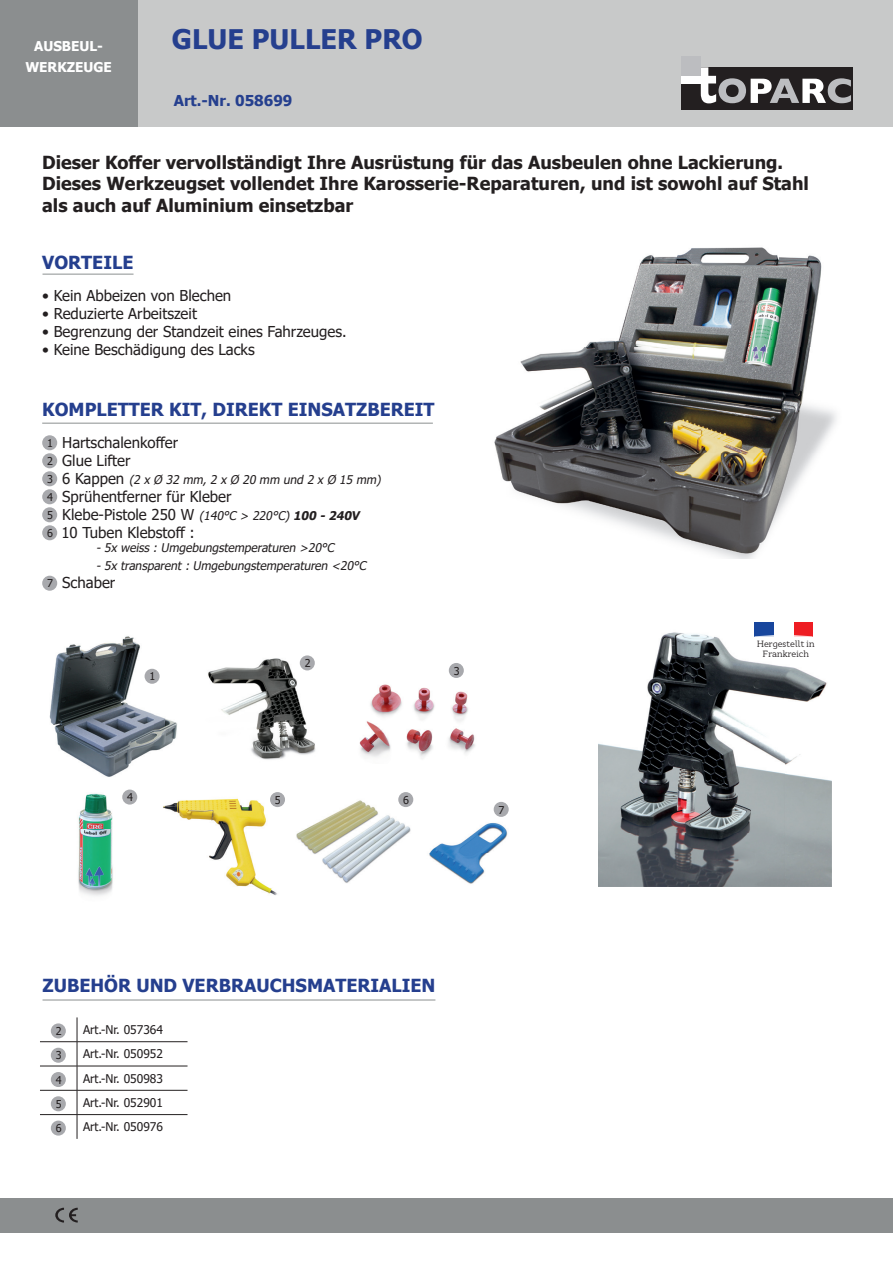
<style>
.page{position:relative;width:893px;height:1263px;background:#fff}
.page>*{position:absolute;margin:0;border:0;box-sizing:border-box;transform-origin:0 0}
.t1{font:700 27px "Tahoma";color:#253f8e}
.t2{font:700 18px/21.6px "Tahoma";color:#231f20}
.t3{font:700 18px "Tahoma";color:#253f8e}
.t4{font:15px/18px "Tahoma";color:#231f20}
.t5{font:700 15px "Tahoma";color:#253f8e}
.t6{font:700 13.5px/21px "Tahoma";color:#fff;text-align:center}
.t7{font:italic 12px/18px "Tahoma";color:#231f20}
.t8{font:12px "Tahoma";color:#231f20}
.t9{font:10.8px "Tahoma";color:#231f20}
.t10{font:9px/10.1px "Cyntho Slab Pro";color:#231f20;text-align:center;scale:.95 1}
.s1{font-size:10.8px}
.s2{font-style:normal;font-size:10.8px}
.s3{font-style:normal;font-size:15px}
.s4{font-style:italic;font-size:12px}
.s5{font-weight:700;font-style:italic;font-size:12px}
</style>
<div class="page">
<div style="left:137px;top:0;width:756px;height:127px;background:#c8c9c9"></div>
<div style="left:0;top:1198px;width:893px;height:34px;background:#8b8e8f"></div>
<div style="left:0;top:0;width:137px;height:127px;background:#8b8e8f"></div>
<div style="left:681px;top:67px;width:172px;height:42px;background:#231f20"></div>
<svg style="left:701px;top:67px;width:150px;height:36px"></svg>
<div style="left:681px;top:64px;width:20px;height:19px;background:#fff"></div>
<div style="left:681px;top:57px;width:20px;height:19px;background:#bcbdc0"></div>
<hr style="left:43px;top:273px;width:91px;height:2px;background:#b2b5b5">
<div style="left:42px;top:435px;width:15px;height:15px;background:#a8a9ad;border-radius:50%"></div>
<div style="left:42px;top:453px;width:15px;height:15px;background:#a8a9ad;border-radius:50%"></div>
<div style="left:42px;top:471px;width:15px;height:15px;background:#a8a9ad;border-radius:50%"></div>
<div style="left:42px;top:489px;width:15px;height:15px;background:#a8a9ad;border-radius:50%"></div>
<div style="left:42px;top:507px;width:15px;height:15px;background:#a8a9ad;border-radius:50%"></div>
<div style="left:42px;top:525px;width:15px;height:15px;background:#a8a9ad;border-radius:50%"></div>
<div style="left:42px;top:576px;width:15px;height:15px;background:#a8a9ad;border-radius:50%"></div>
<hr style="left:42px;top:422px;width:391px;height:2px;background:#b2b5b5">
<img style="left:494px;top:247px;width:343px;height:312px">
<img style="left:359px;top:684px;width:116px;height:74px">
<img style="left:208px;top:658px;width:108px;height:102px">
<img style="left:163px;top:792px;width:114px;height:103px">
<img style="left:429px;top:823px;width:79px;height:61px">
<img style="left:78px;top:793px;width:35px;height:103px">
<img style="left:296px;top:798px;width:118px;height:85px">
<img style="left:49px;top:636px;width:128px;height:141px">
<div style="left:145px;top:669px;width:15px;height:15px;background:#a8a9ad;border-radius:50%"></div>
<div style="left:300px;top:655px;width:15px;height:15px;background:#a8a9ad;border-radius:50%"></div>
<div style="left:449px;top:663px;width:15px;height:15px;background:#a8a9ad;border-radius:50%"></div>
<div style="left:122px;top:789px;width:15px;height:15px;background:#a8a9ad;border-radius:50%"></div>
<div style="left:270px;top:792px;width:15px;height:15px;background:#a8a9ad;border-radius:50%"></div>
<div style="left:398px;top:792px;width:15px;height:15px;background:#a8a9ad;border-radius:50%"></div>
<div style="left:494px;top:802px;width:15px;height:15px;background:#a8a9ad;border-radius:50%"></div>
<hr style="left:40px;top:1041px;width:37px;height:1px;background:#231f20">
<hr style="left:77px;top:1041px;width:111px;height:1px;background:#231f20">
<hr style="left:40px;top:1066px;width:37px;height:1px;background:#231f20">
<hr style="left:77px;top:1066px;width:111px;height:1px;background:#231f20">
<hr style="left:40px;top:1090px;width:37px;height:1px;background:#231f20">
<hr style="left:77px;top:1090px;width:111px;height:1px;background:#231f20">
<hr style="left:40px;top:1114px;width:37px;height:1px;background:#231f20">
<hr style="left:77px;top:1114px;width:111px;height:1px;background:#231f20">
<svg style="left:77px;top:1017px;width:1px;height:122px"></svg>
<div style="left:51px;top:1023px;width:15px;height:15px;background:#a8a9ad;border-radius:50%"></div>
<div style="left:51px;top:1048px;width:15px;height:15px;background:#a8a9ad;border-radius:50%"></div>
<div style="left:51px;top:1072px;width:15px;height:15px;background:#a8a9ad;border-radius:50%"></div>
<div style="left:51px;top:1096px;width:15px;height:15px;background:#a8a9ad;border-radius:50%"></div>
<div style="left:51px;top:1120px;width:15px;height:15px;background:#a8a9ad;border-radius:50%"></div>
<hr style="left:43px;top:999px;width:392px;height:2px;background:#b2b5b5">
<svg style="left:55px;top:1208px;width:23px;height:14px"></svg>
<img style="left:598px;top:632px;width:233px;height:254px">
<div style="left:754px;top:622px;width:20px;height:15px;background:#18469d"></div>
<div style="left:793px;top:622px;width:20px;height:15px;background:#ee1d23"></div>
<div style="left:774px;top:622px;width:19px;height:15px;background:#fff"></div>
<svg style="left:754px;top:635px;width:59px;height:2px"></svg>
<p class="t6" style="left:25px;top:36px;width:88px">AUSBEUL-<br>WERKZEUGE</p>
<h1 class="t1" style="left:172px;top:20px;width:252px">GLUE PULLER PRO</h1>
<p class="t5" style="left:174px;top:90px;width:120px">Art.-Nr. 058699</p>
<p class="t2" style="left:42px;top:152px;width:768px">Dieser Koffer vervollständigt Ihre Ausrüstung für das Ausbeulen ohne Lackierung.<br>Dieses Werkzeugset vollendet Ihre Karosserie-Reparaturen, und ist sowohl auf Stahl als auch auf Aluminium einsetzbar</p>
<p class="t3" style="left:42px;top:250px;width:93px">VORTEILE</p>
<p class="t4" style="left:42px;top:287px;width:191px">• Kein Abbeizen von Blechen</p>
<p class="t4" style="left:42px;top:305px;width:156px">• Reduzierte Arbeitszeit</p>
<p class="t4" style="left:42px;top:323px;width:306px">• Begrenzung der Standzeit eines Fahrzeuges.</p>
<p class="t4" style="left:42px;top:341px;width:214px">• Keine Beschädigung des Lacks</p>
<p class="t3" style="left:42px;top:397px;width:394px">KOMPLETTER KIT, DIREKT EINSATZBEREIT</p>
<p class="t4" style="left:47px;top:434px;width:133px"><span class="s1">1</span> Hartschalenkoffer<br><span class="s1">2</span> Glue Lifter</p>
<p class="t7" style="left:47px;top:471px;width:338px"><span class="s2">3</span> <span class="s3">6 Ka p p e n</span> (2 x Ø 32 mm,2 x Ø 20 mm und 2 x Ø 15 mm)</p>
<p class="t4" style="left:47px;top:488px;width:317px"><span class="s1">4</span> Sprühentferner für Kleber<br><span class="s1">5</span> Kl e b e - P i sto l e 2 5 0 W <span class="s4">(140°C &gt; 220°C)</span><span class="s5">100 -240V<br></span><span class="s1">6</span> 10 Tuben Klebstoff :</p>
<p class="t7" style="left:96px;top:539px;width:274px">-5x weiss:Umgebungstemperaturen &gt;20°C<br>-5x transparent:Umgebungstemperaturen &lt;20°C</p>
<p class="t4" style="left:47px;top:574px;width:70px"><span class="s1">7</span> Schaber</p>
<p class="t9" style="left:149px;top:669px;width:7px">1</p>
<p class="t9" style="left:305px;top:656px;width:7px">2</p>
<p class="t9" style="left:127px;top:790px;width:7px">4</p>
<p class="t9" style="left:275px;top:792px;width:7px">5</p>
<p class="t9" style="left:403px;top:792px;width:7px">6</p>
<p class="t9" style="left:454px;top:663px;width:7px">3</p>
<p class="t9" style="left:499px;top:802px;width:7px">7</p>
<p class="t3" style="left:43px;top:973px;width:394px">ZUBEHÖR UND VERBRAUCHSMATERIALIEN</p>
<p class="t9" style="left:56px;top:1024px;width:7px">2</p>
<p class="t8" style="left:83px;top:1022px;width:81px">Art.-Nr. 057364</p>
<p class="t9" style="left:56px;top:1048px;width:7px">3</p>
<p class="t8" style="left:83px;top:1046px;width:81px">Art.-Nr. 050952</p>
<p class="t9" style="left:56px;top:1072px;width:7px">4</p>
<p class="t8" style="left:83px;top:1070px;width:81px">Art.-Nr. 050983</p>
<p class="t9" style="left:56px;top:1097px;width:7px">5</p>
<p class="t8" style="left:83px;top:1094px;width:81px">Art.-Nr. 052901</p>
<p class="t9" style="left:56px;top:1121px;width:7px">6</p>
<p class="t8" style="left:83px;top:1119px;width:81px">Art.-Nr. 050976</p>
<p class="t10" style="left:757px;top:639px;width:62px">Hergestellt in<br>Frankreich</p>
</div>
